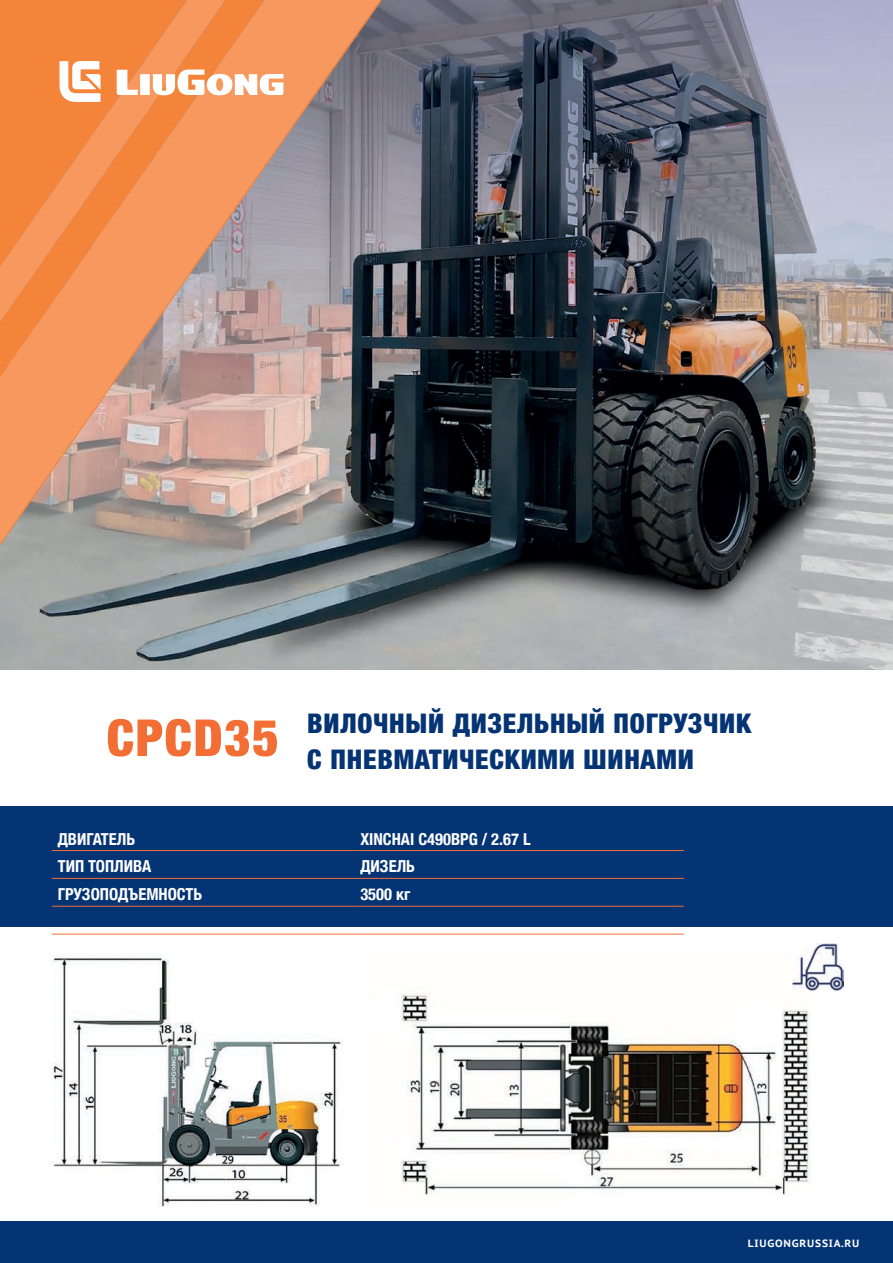
<style>
.page{position:relative;width:893px;height:1263px;background:#fff}
.page>*{position:absolute;margin:0;border:0;box-sizing:border-box;transform-origin:0 0}
.t1{font:900 condensed 51px "Helvetica Neue";letter-spacing:.03em;color:#f26e34}
.t2{font:900 condensed 27px/36px "Helvetica Neue";letter-spacing:.03em;color:#053474}
.Paragraph_Style_1{font:700 condensed 16.5px "Helvetica Neue";color:#fff}
.t3{font:700 10.5px "PT Sans Caption";letter-spacing:.075em;color:#fff}
</style>
<div class="page">
<img style="left:50px;top:956px;width:760px;height:251px">
<img style="left:0;top:421px;width:893px;height:249px">
<img style="left:382px;top:0;width:511px;height:421px">
<div style="left:0;top:806px;width:893px;height:121px;background:#053474"></div>
<div style="left:0;top:1221px;width:893px;height:42px;background:#053474"></div>
<svg style="left:0;top:0;width:380px;height:543px;background:#ba9586"></svg>
<svg style="left:0;top:0;width:226px;height:322px;background:#f28f51"></svg>
<svg style="left:60px;top:61px;width:41px;height:41px"></svg>
<svg style="left:117px;top:70px;width:166px;height:25px"></svg>
<hr style="left:52px;top:906px;width:302px;height:1px;background:#f26e34">
<hr style="left:354px;top:906px;width:330px;height:1px;background:#f26e34">
<hr style="left:52px;top:934px;width:302px;height:1px;background:#f26e34">
<hr style="left:354px;top:934px;width:330px;height:1px;background:#f26e34">
<hr style="left:52px;top:878px;width:302px;height:1px;background:#f26e34">
<hr style="left:354px;top:878px;width:330px;height:1px;background:#f26e34">
<hr style="left:52px;top:850px;width:302px;height:1px;background:#f26e34">
<hr style="left:354px;top:850px;width:330px;height:1px;background:#f26e34">
<img style="left:792px;top:943px;width:51px;height:48px">
<h2 class="t1" style="left:107px;top:696px;width:174px">CPCD35</h2>
<h2 class="t2" style="left:307px;top:703px;width:445px">ВИЛОЧНЫЙ ДИЗЕЛЬНЫЙ ПОГРУЗЧИК<br>С ПНЕВМАТИЧЕСКИМИ ШИНАМИ</h2>
<p class="Paragraph_Style_1" style="left:58px;top:825px;width:79px">ДВИГАТЕЛЬ</p>
<p class="Paragraph_Style_1" style="left:360px;top:825px;width:172px">XINCHAI C490BPG / 2.67 L</p>
<p class="Paragraph_Style_1" style="left:58px;top:853px;width:95px">ТИП ТОПЛИВА</p>
<p class="Paragraph_Style_1" style="left:360px;top:853px;width:56px">ДИЗЕЛЬ</p>
<p class="Paragraph_Style_1" style="left:58px;top:881px;width:146px">ГРУЗОПОДЪЕМНОСТЬ</p>
<p class="Paragraph_Style_1" style="left:360px;top:881px;width:52px">3500 кг</p>
<p class="t3" style="left:748px;top:1236px;width:113px">LIUGONGRUSSIA.RU</p>
</div>
